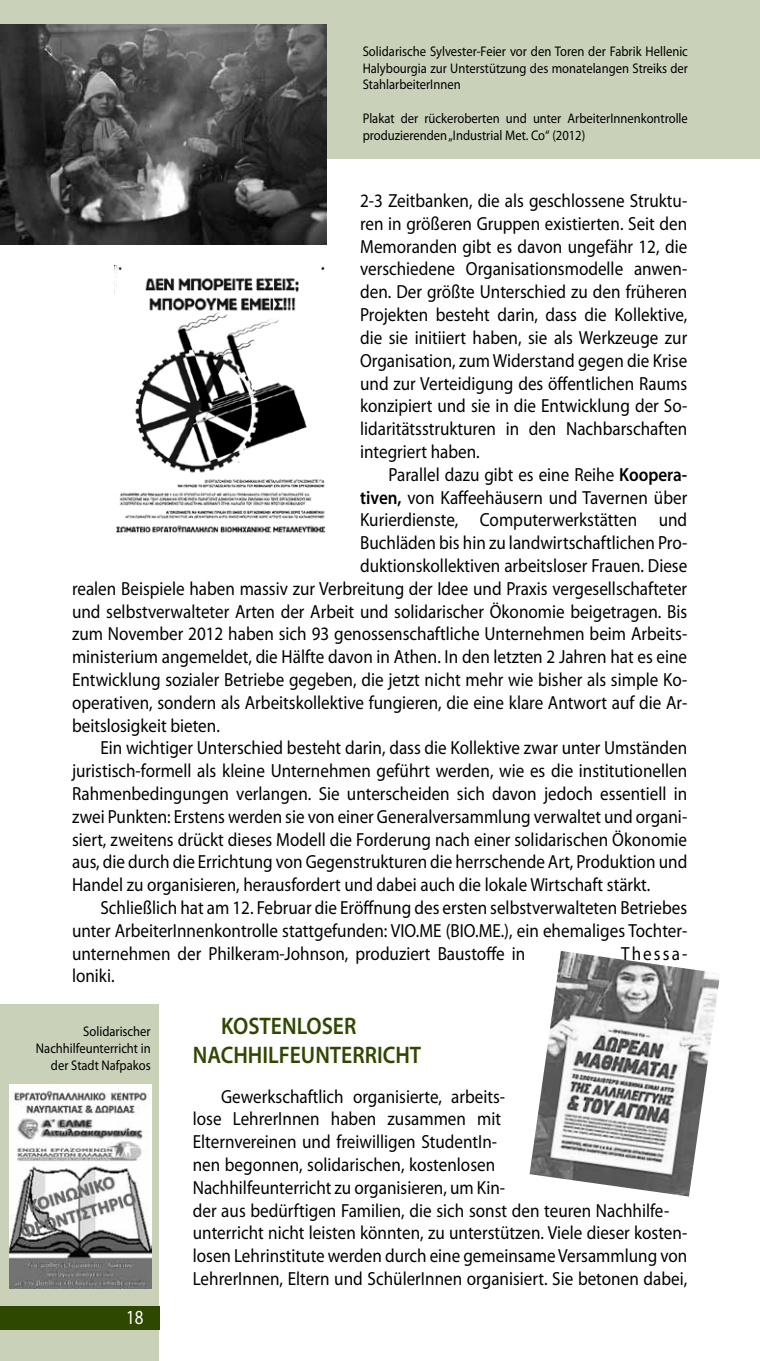
<style>
.page{position:relative;width:760px;height:1361px;background:#fff}
.page>*{position:absolute;margin:0;border:0;box-sizing:border-box;transform-origin:0 0}
.t1{font:600 24px/28.8px "Myriad Pro";color:#2f4800;scale:.9 1}
.t2{font:20px "Myriad Pro";color:#fff;scale:.85 1}
.t3{font:19px/22.8px "Myriad Pro";color:#000;text-align:justify;scale:.9 1}
.t4{font:14px/16.8px "Myriad Pro";color:#000;text-align:justify;scale:.9 1}
.s1{font-weight:600}
</style>
<div class="page">
<div style="left:0;top:1004px;width:159px;height:357px;background:#c9d1b9"></div>
<img style="left:9px;top:1084px;width:142px;height:205px">
<div style="left:0;top:1306px;width:159px;height:23px;background:#2f4800"></div>
<div style="left:0;top:0;width:760px;height:159px;background:#c9d1b9"></div>
<img style="left:0;top:25px;width:326px;height:219px">
<img style="left:115px;top:265px;width:211px;height:268px">
<img style="left:529px;top:951px;width:191px;height:245px">
<p class="t4" style="left:363px;top:43px;width:363px">Solidarische Sylvester-Feier vor den Toren der Fabrik Hellenic Halybourgia zur Unterstützung des monatelangen Streiks der StahlarbeiterInnen</p>
<p class="t4" style="left:363px;top:110px;width:363px">Plakat der rückeroberten und unter ArbeiterInnenkontrolle produzierenden „Industrial Met. Co“ (2012)</p>
<p class="t3" style="left:360px;top:189px;width:365px">2-3 Zeitbanken, die als geschlossene Struktu&shy;ren in größeren Gruppen existierten. Seit den Memoranden gibt es davon ungefähr 12, die verschiedene Organisationsmodelle anwen&shy;den. Der größte Unterschied zu den früheren Projekten besteht darin, dass die Kollektive, die sie initiiert haben, sie als Werkzeuge zur Organisation, zum Widerstand gegen die Krise und zur Verteidigung des öffentlichen Raums konzipiert und sie in die Entwicklung der So&shy;lidaritätsstrukturen in den Nachbarschaften integriert haben.</p>
<p class="t3" style="left:388px;top:463px;width:333px">Parallel dazu gibt es eine Reihe <span class="s1">Koopera-</span></p>
<p class="t3" style="left:360px;top:485px;width:365px"><span class="s1">tiven,</span> von Kaffeehäusern und Tavernen über</p>
<p class="t3" style="left:360px;top:508px;width:365px">Kurierdienste, Computerwerkstätten und</p>
<p class="t3" style="left:360px;top:531px;width:365px">Buchläden bis hin zu landwirtschaftlichen Pro-</p>
<p class="t3" style="left:360px;top:554px;width:365px">duktionskollektiven arbeitsloser Frauen. Diese</p>
<p class="t3" style="left:72px;top:577px;width:685px">realen Beispiele haben massiv zur Verbreitung der Idee und Praxis vergesellschafteter</p>
<p class="t3" style="left:72px;top:599px;width:685px">und selbstverwalteter Arten der Arbeit und solidarischer Ökonomie beigetragen. Bis</p>
<p class="t3" style="left:72px;top:622px;width:685px">zum November 2012 haben sich 93 genossenschaftliche Unternehmen beim Arbeits-</p>
<p class="t3" style="left:72px;top:645px;width:685px">ministerium angemeldet, die Hälfte davon in Athen. In den letzten 2 Jahren hat es eine</p>
<p class="t3" style="left:72px;top:668px;width:685px">Entwicklung sozialer Betriebe gegeben, die jetzt nicht mehr wie bisher als simple Ko-</p>
<p class="t3" style="left:72px;top:691px;width:685px">operativen, sondern als Arbeitskollektive fungieren, die eine klare Antwort auf die Ar-</p>
<p class="t3" style="left:72px;top:713px;width:166px">beitslosigkeit bieten.</p>
<p class="t3" style="left:100px;top:736px;width:653px">Ein wichtiger Unterschied besteht darin, dass die Kollektive zwar unter Umständen</p>
<p class="t3" style="left:72px;top:759px;width:685px">juristisch-formell als kleine Unternehmen geführt werden, wie es die institutionellen</p>
<p class="t3" style="left:72px;top:782px;width:685px">Rahmenbedingungen verlangen. Sie unterscheiden sich davon jedoch essentiell in</p>
<p class="t3" style="left:72px;top:805px;width:685px">zwei Punkten: Erstens werden sie von einer Generalversammlung verwaltet und organi-</p>
<p class="t3" style="left:72px;top:827px;width:685px">siert, zweitens drückt dieses Modell die Forderung nach einer solidarischen Ökonomie</p>
<p class="t3" style="left:72px;top:850px;width:685px">aus, die durch die Errichtung von Gegenstrukturen die herrschende Art, Produktion und</p>
<p class="t3" style="left:72px;top:873px;width:644px">Handel zu organisieren, herausfordert und dabei auch die lokale Wirtschaft stärkt.</p>
<p class="t3" style="left:100px;top:896px;width:653px">Schließlich hat am 12. Februar die Eröffnung des ersten selbstverwalteten Betriebes</p>
<p class="t3" style="left:72px;top:919px;width:685px">unter ArbeiterInnenkontrolle stattgefunden: VIO.ME (ΒΙΟ.ΜΕ.), ein ehemaliges Tochter-</p>
<p class="t3" style="left:72px;top:941px;width:505px">unternehmen der Philkeram-Johnson, produziert Baustoffe in</p>
<p class="t3" style="left:621px;top:941px;width:75px">Thessa-</p>
<p class="t3" style="left:72px;top:964px;width:49px">loniki.</p>
<p class="t1" style="left:193px;top:1011px;width:255px;text-indent:28px">KOSTENLOSER<br>NACHHILFEUNTERRICHT</p>
<p class="t3" style="left:193px;top:1084px;width:551px;text-align:left;text-indent:28px">Gewerkschaftlich organisierte, arbeits-<br>lose LehrerInnen haben zusammen mit<br>Elternvereinen und freiwilligen StudentIn-<br>nen begonnen, solidarischen, kostenlosen<br>Nachhilfeunterricht zu organisieren, um Kin-<br>der aus bedürftigen Familien, die sich sonst den teuren Nachhilfe&shy;unterricht nicht leisten könnten, zu unterstützen. Viele dieser kosten&shy;losen Lehrinstitute werden durch eine gemeinsame Versammlung von LehrerInnen, Eltern und SchülerInnen organisiert. Sie betonen dabei,</p>
<p class="t2" style="left:126px;top:1304px;width:22px">18</p>
<p class="t4" style="left:36px;top:1022px;width:129px;text-align:right">Solidarischer<br>Nachhilfeunterricht in der Stadt Nafpakos</p>
</div>
